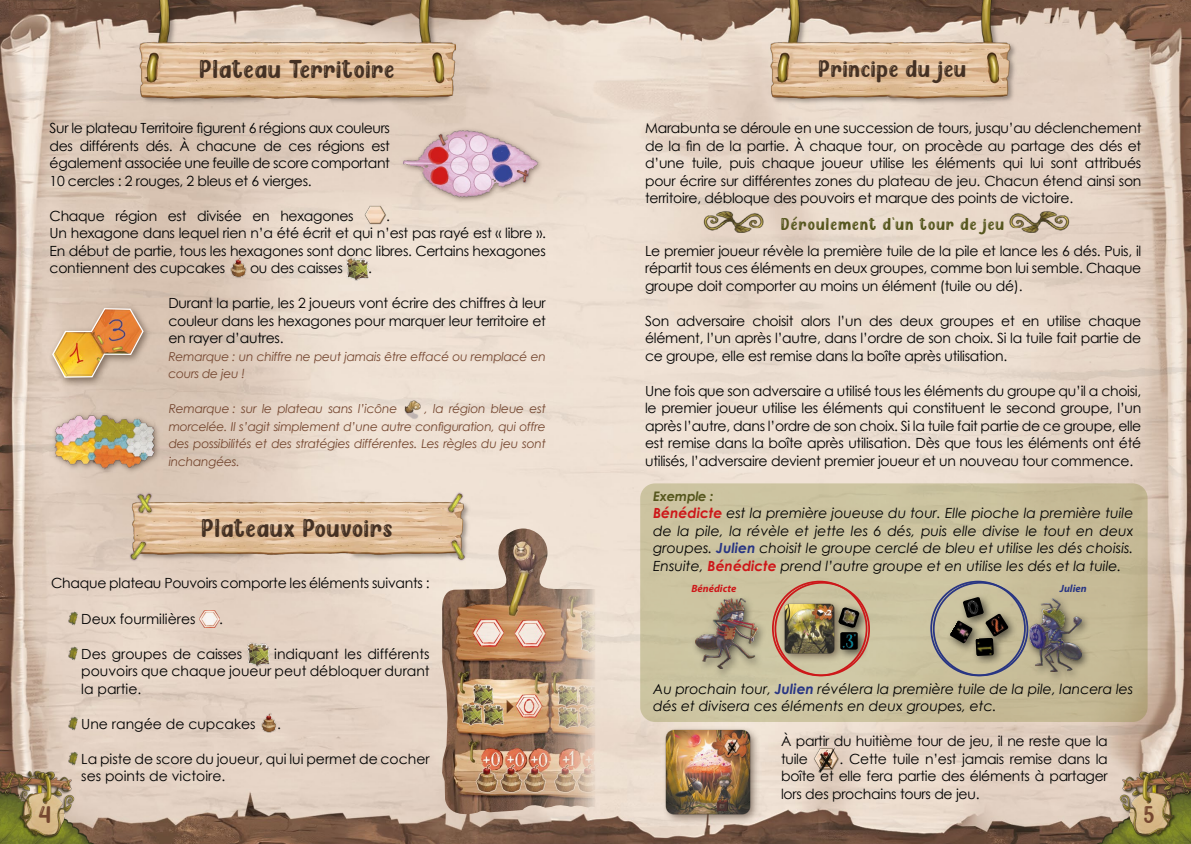
<style>
.page{position:relative;width:1191px;height:844px;background:#fff}
.page>*{position:absolute;margin:0;border:0;box-sizing:border-box;transform-origin:0 0}
.t1{font:26.25px "Gummy Bears";letter-spacing:.02em;color:#443124}
.t2{font:24.5px "Gummy Bears";letter-spacing:.02em;color:#443124}
.t3{font:24.5px "Gummy Bears";color:#74462f}
.t4{font:17.5px "Gummy Bears";letter-spacing:.05em;color:#55561d}
.t5{font:14px/17.5px "Century Gothic";letter-spacing:-.02em;color:#000;text-align:justify}
.t6{font:italic 14px/17.5px "Century Gothic";color:#000}
.t7{font:14px/17.5px "Century Gothic";color:#000}
.t8{font:italic 700 13.12px "Century Gothic";letter-spacing:-.02em;color:#55561d}
.t9{font:italic 12.25px/17.5px "Century Gothic";letter-spacing:-.02em;color:#74462f}
.t10{font:italic 700 10.5px "Myriad Pro";color:#cd1719}
.t11{font:italic 700 10.5px "Myriad Pro";color:#283583}
.s1{font-weight:700;color:#cd1719}
.s2{font-weight:700;color:#283583}
</style>
<div class="page">
<img style="left:0;top:0;width:1191px;height:843px">
<img style="left:0;top:777px;width:104px;height:66px">
<img style="left:1086px;top:777px;width:105px;height:66px">
<img style="left:140px;top:0;width:315px;height:106px">
<img style="left:770px;top:0;width:246px;height:106px">
<img style="left:125px;top:491px;width:345px;height:70px">
<div style="left:640px;top:483px;width:507px;height:238px;background:linear-gradient(to right,#cfc6a4,#c2b794);border-radius:15px"></div>
<div style="left:1024px;top:594px;width:66px;height:88px;background:#000;opacity:.6"></div>
<img style="left:1029px;top:598px;width:52px;height:73px">
<div style="left:691px;top:594px;width:76px;height:85px;background:#000;opacity:.6"></div>
<img style="left:695px;top:598px;width:62px;height:70px">
<div style="left:49px;top:303px;width:103px;height:84px;background:#443124;opacity:.6"></div>
<img style="left:51px;top:307px;width:93px;height:71px">
<div style="left:51px;top:411px;width:110px;height:64px;background:#443124;opacity:.6"></div>
<img style="left:50px;top:412px;width:109px;height:60px">
<div style="left:400px;top:126px;width:144px;height:78px;background:#e4d3c5"></div>
<img style="left:404px;top:130px;width:135px;height:68px">
<img style="left:66px;top:610px;width:12px;height:15px">
<img style="left:199px;top:610px;width:20px;height:17px">
<img style="left:66px;top:645px;width:12px;height:15px">
<img style="left:247px;top:642px;width:22px;height:24px">
<img style="left:66px;top:715px;width:12px;height:15px">
<img style="left:259px;top:710px;width:18px;height:24px">
<img style="left:66px;top:750px;width:12px;height:15px">
<img style="left:813px;top:747px;width:26px;height:25px">
<img style="left:364px;top:205px;width:22px;height:20px">
<img style="left:229px;top:255px;width:18px;height:24px">
<img style="left:346px;top:257px;width:22px;height:24px">
<img style="left:403px;top:398px;width:22px;height:21px">
<img style="left:1008px;top:209px;width:62px;height:27px">
<img style="left:702px;top:209px;width:62px;height:27px">
<img style="left:441px;top:528px;width:154px;height:287px">
<img style="left:647px;top:710px;width:123px;height:123px">
<img style="left:773px;top:592px;width:72px;height:72px">
<div style="left:834px;top:603px;width:35px;height:34px;background:#000;opacity:.6"></div>
<img style="left:838px;top:607px;width:21px;height:20px">
<div style="left:835px;top:627px;width:33px;height:33px;background:#000;opacity:.6"></div>
<img style="left:840px;top:632px;width:17px;height:17px">
<div style="left:774px;top:581px;width:96px;height:95px;border:2px solid #cd1719;border-radius:50%"></div>
<div style="left:946px;top:616px;width:36px;height:37px;background:#000;opacity:.6"></div>
<img style="left:950px;top:620px;width:22px;height:23px">
<div style="left:958px;top:593px;width:35px;height:34px;background:#000;opacity:.6"></div>
<img style="left:963px;top:597px;width:20px;height:20px">
<div style="left:981px;top:609px;width:37px;height:37px;background:#000;opacity:.6"></div>
<img style="left:985px;top:613px;width:23px;height:23px">
<div style="left:971px;top:633px;width:33px;height:33px;background:#000;opacity:.6"></div>
<img style="left:975px;top:637px;width:18px;height:18px">
<div style="left:933px;top:581px;width:95px;height:95px;border:2px solid #283583;border-radius:50%"></div>
<img style="left:0;top:770px;width:76px;height:70px">
<img style="left:1118px;top:770px;width:73px;height:70px">
<h1 class="t1" style="left:200px;top:52px;width:197px">Plateau Territoire</h1>
<p class="t5" style="left:50px;top:119px;width:342px">Sur le plateau Territoire figurent 6 régions aux couleurs des différents dés. À chacune de ces régions est également associée une feuille de score comportant 10 cercles : 2 rouges, 2 bleus et 6 vierges.</p>
<p class="t5" style="left:50px;top:206px;width:306px">Chaque région est divisée en hexagones</p>
<p class="t5" style="left:50px;top:206px;width:498px;text-align:left;text-indent:336px">.<br>Un hexagone dans lequel rien n’a été écrit et qui n’est pas rayé est « libre ».<br>En début de partie, tous les hexagones sont donc libres. Certains hexagones contiennent des cupcakes</p>
<p class="t5" style="left:250px;top:259px;width:94px">ou des caisses</p>
<p class="t5" style="left:368px;top:259px;width:5px">.</p>
<p class="t5" style="left:168px;top:294px;width:379px">Durant la partie, les 2 joueurs vont écrire des chiffres à leur couleur dans les hexagones pour marquer leur territoire et en rayer d’autres.</p>
<p class="t9" style="left:168px;top:347px;width:379px">Remarque : un chiffre ne peut jamais être effacé ou remplacé en cours de jeu !</p>
<p class="t9" style="left:169px;top:400px;width:230px">Remarque : sur le plateau sans l’icône</p>
<p class="t9" style="left:169px;top:400px;width:379px;text-align:justify;text-indent:256px">, la région bleue est morcelée. Il s’agit simplement d’une autre configuration, qui offre des possibilités et des stratégies différentes. Les règles du jeu sont inchangées.</p>
<h1 class="t1" style="left:202px;top:511px;width:193px">Plateaux Pouvoirs</h1>
<p class="t5" style="left:51px;top:574px;width:380px">Chaque plateau Pouvoirs comporte les éléments suivants :</p>
<p class="t7" style="left:81px;top:609px;width:116px">Deux fourmilières</p>
<p class="t5" style="left:219px;top:609px;width:5px">.</p>
<p class="t7" style="left:81px;top:644px;width:162px">Des groupes de caisses</p>
<p class="t5" style="left:81px;top:644px;width:350px;text-indent:193px">indiquant les différents pouvoirs que chaque joueur peut débloquer durant la partie.</p>
<p class="t7" style="left:81px;top:714px;width:176px">Une rangée de cupcakes</p>
<p class="t5" style="left:277px;top:714px;width:5px">.</p>
<p class="t7" style="left:81px;top:749px;width:350px">La piste de score du joueur, qui lui permet de cocher ses points de victoire.</p>
<h2 class="t2" style="left:819px;top:53px;width:149px">Principe du jeu</h2>
<p class="t5" style="left:645px;top:119px;width:498px">Marabunta se déroule en une succession de tours, jusqu’au déclenchement de la fin de la partie. À chaque tour, on procède au partage des dés et d’une tuile, puis chaque joueur utilise les éléments qui lui sont attribués pour écrire sur différentes zones du plateau de jeu. Chacun étend ainsi son territoire, débloque des pouvoirs et marque des points de victoire.</p>
<p class="t4" style="left:781px;top:212px;width:225px">Déroulement d’un tour de jeu</p>
<p class="t5" style="left:645px;top:241px;width:498px">Le premier joueur révèle la première tuile de la pile et lance les 6 dés. Puis, il répartit tous ces éléments en deux groupes, comme bon lui semble. Chaque groupe doit comporter au moins un élément (tuile ou dé).</p>
<p class="t5" style="left:645px;top:311px;width:498px">Son adversaire choisit alors l’un des deux groupes et en utilise chaque élément, l’un après l’autre, dans l’ordre de son choix. Si la tuile fait partie de ce groupe, elle est remise dans la boîte après utilisation.</p>
<p class="t5" style="left:645px;top:381px;width:498px">Une fois que son adversaire a utilisé tous les éléments du groupe qu’il a choisi, le premier joueur utilise les éléments qui constituent le second groupe, l’un après l’autre, dans l’ordre de son choix. Si la tuile fait partie de ce groupe, elle est remise dans la boîte après utilisation. Dès que tous les éléments ont été utilisés, l’adversaire devient premier joueur et un nouveau tour commence.</p>
<p class="t8" style="left:653px;top:486px;width:62px">Exemple :</p>
<p class="t6" style="left:653px;top:504px;width:482px;text-align:justify"><span class="s1">Bénédicte</span> est la première joueuse du tour. Elle pioche la première tuile de la pile, la révèle et jette les 6 dés, puis elle divise le tout en deux groupes. <span class="s2">Julien</span> choisit le groupe cerclé de bleu et utilise les dés choisis.<br>Ensuite, <span class="s1">Bénédicte</span> prend l’autre groupe et en utilise les dés et la tuile.</p>
<p class="t10" style="left:691px;top:582px;width:46px">Bénédicte</p>
<p class="t11" style="left:1059px;top:582px;width:28px">Julien</p>
<p class="t6" style="left:653px;top:679px;width:482px">Au prochain tour, <span class="s2">Julien</span> révélera la première tuile de la pile, lancera les dés et divisera ces éléments en deux groupes, etc.</p>
<p class="t5" style="left:781px;top:731px;width:328px">À partir du huitième tour de jeu, il ne reste que la tuile</p>
<p class="t5" style="left:781px;top:749px;width:328px;text-indent:59px">. Cette tuile n’est jamais remise dans la boîte et elle fera partie des éléments à partager lors des prochains tours de jeu.</p>
<h2 class="t3" style="left:38px;top:798px;width:14px">4</h2>
<h2 class="t3" style="left:1143px;top:798px;width:13px">5</h2>
</div>
